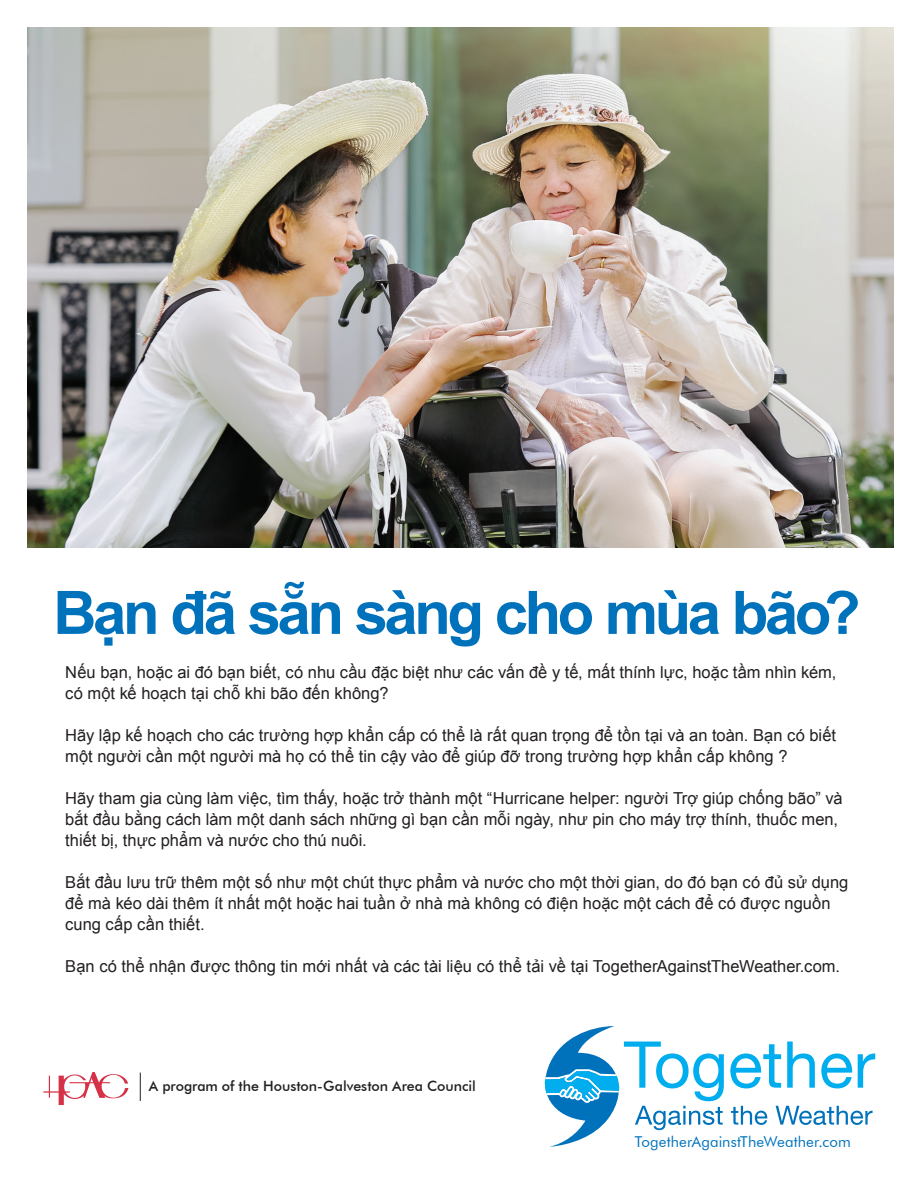
<style>
.page{position:relative;width:918px;height:1188px;background:#fff}
.page>*{position:absolute;margin:0;border:0;box-sizing:border-box;transform-origin:0 0}
.t1{font:700 60px "Arial";letter-spacing:-.06em;color:#0072bc}
.t2{font:16.5px/21px "Arial";color:#231f20}
.t3{font:15px "Futura BT";letter-spacing:.005em;color:#0072bc}
.t4{font:500 14.25px "Futura BT";letter-spacing:-.005em;color:#231f20}
</style>
<div class="page">
<svg style="left:43px;top:1072px;width:85px;height:33px"></svg>
<svg style="left:140px;top:1073px;width:1px;height:28px"></svg>
<svg style="left:730px;top:1044px;width:51px;height:44px"></svg>
<svg style="left:787px;top:1042px;width:28px;height:46px"></svg>
<svg style="left:821px;top:1053px;width:31px;height:35px"></svg>
<svg style="left:858px;top:1053px;width:17px;height:35px"></svg>
<svg style="left:544px;top:1026px;width:180px;height:121px"></svg>
<svg style="left:731px;top:1106px;width:36px;height:19px"></svg>
<svg style="left:776px;top:1106px;width:97px;height:19px"></svg>
<img style="left:27px;top:27px;width:866px;height:520px">
<p class="t1" style="left:53px;top:573px;width:809px">Bạn đã sẵn sàng cho mùa bão?</p>
<p class="t2" style="left:65px;top:662px;width:773px">Nếu bạn, hoặc ai đó bạn biết, có nhu cầu đặc biệt như các vấn đề y tế, mất thính lực, hoặc tầm nhìn kém, có một kế hoạch tại chỗ khi bão đến không?</p>
<p class="t2" style="left:65px;top:725px;width:772px">Hãy lập kế hoạch cho các trường hợp khẩn cấp có thể là rất quan trọng để tồn tại và an toàn. Bạn có biết một người cần một người mà họ có thể tin cậy vào để giúp đỡ trong trường hợp khẩn cấp không ?</p>
<p class="t2" style="left:65px;top:788px;width:779px">Hãy tham gia cùng làm việc, tìm thấy, hoặc trở thành một “Hurricane helper: người Trợ giúp chống bão” và bắt đầu bằng cách làm một danh sách những gì bạn cần mỗi ngày, như pin cho máy trợ thính, thuốc men, thiết bị, thực phẩm và nước cho thú nuôi.</p>
<p class="t2" style="left:65px;top:872px;width:785px">Bắt đầu lưu trữ thêm một số như một chút thực phẩm và nước cho một thời gian, do đó bạn có đủ sử dụng để mà kéo dài thêm ít nhất một hoặc hai tuần ở nhà mà không có điện hoặc một cách để có được nguồn cung cấp cần thiết.</p>
<p class="t2" style="left:65px;top:956px;width:776px">Bạn có thể nhận được thông tin mới nhất và các tài liệu có thể tải về tại TogetherAgainstTheWeather.com.</p>
<p class="t4" style="left:149px;top:1078px;width:328px">A program of the Houston-Galveston Area Council</p>
<p class="t3" style="left:635px;top:1133px;width:218px">TogetherAgainstTheWeather.com</p>
</div>
